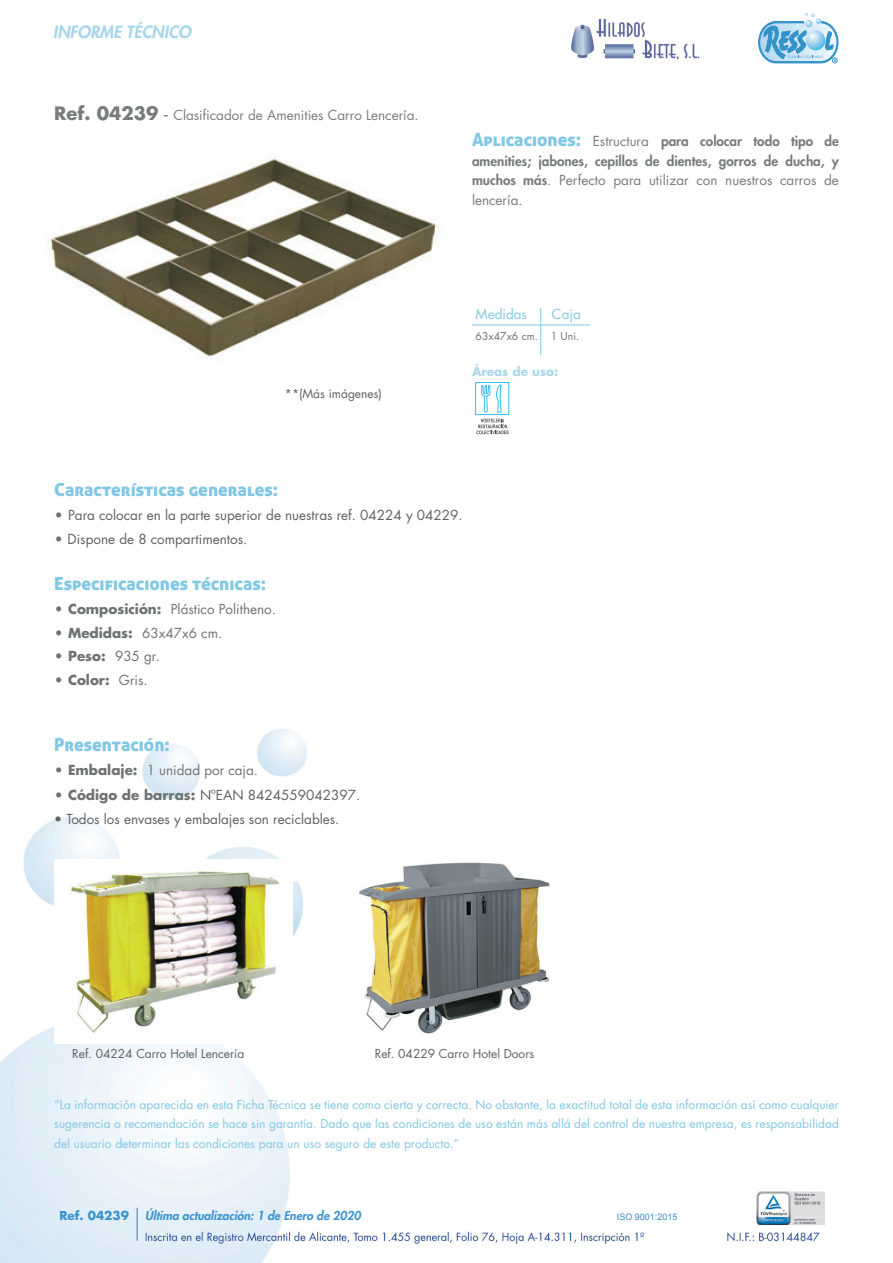
<style>
.page{position:relative;width:893px;height:1263px;background:#fff}
.page>*{position:absolute;margin:0;border:0;box-sizing:border-box;transform-origin:0 0}
.t1{font:18px "Aller Display";color:#82c7e4}
.t2{font:italic 800 16.5px "Futura Std";color:#a7d6ec}
.t3{font:13.5px "Futura Std";color:#5d6162}
.t4{font:800 13.5px/19.5px "Futura Std";color:#787c7d;text-align:justify}
.t5{font:13.5px "Futura Std";color:#6f7374}
.t6{font:13.5px "Futura Std";color:#787c7d}
.t7{font:700 13.5px "Futura Std";color:#6f7374}
.t8{font:13.5px "Futura Std";color:#82c7e4}
.t9{font:12px/19.5px "Futura Std";color:#82c7e4;text-align:justify}
.t10{font:12px "Futura Std";color:#5d6162}
.t11{font:italic 800 12px "Futura Std";color:#3a92cc}
.t12{font:700 12px "Futura Std";color:#acd8ed}
.t13{font:700 12px "Futura Std";color:#3a92cc}
.t14{font:10.5px "Futura Std";color:#6f7374}
.t15{font:9px "Arial";color:#3a92cc}
.s1{font-weight:700;font-size:18px}
.s2{font-size:18px}
.s3{font-family:"Aller Display";font-weight:400;font-size:18px;color:#82c7e4}
.s4{font-weight:400}
.s5{font-weight:700;color:#6f7374}
.s6{font-weight:700}
</style>
<div class="page">
<img style="left:0;top:729px;width:825px;height:534px">
<img style="left:757px;top:1191px;width:68px;height:33px">
<hr style="left:137px;top:1208px;width:1px;height:32px;background:#4b6f97">
<svg style="left:758px;top:12px;width:81px;height:52px"></svg>
<img style="left:571px;top:18px;width:129px;height:42px">
<hr style="left:540px;top:308px;width:1px;height:47px;background:#82c7e4">
<hr style="left:472px;top:325px;width:118px;height:1px;background:#82c7e4">
<svg style="left:476px;top:419px;width:33px;height:15px"></svg>
<svg style="left:481px;top:384px;width:21px;height:29px"></svg>
<img style="left:50px;top:158px;width:388px;height:199px">
<img style="left:54px;top:859px;width:239px;height:184px">
<img style="left:347px;top:850px;width:215px;height:202px">
<h2 class="t2" style="left:53px;top:22px;width:140px">INFORME TÉCNICO</h2>
<p class="t6" style="left:54px;top:106px;width:366px"><span class="s1">Ref. 04239</span> <span class="s2">-</span> Clasificador de Amenities Carro Lencería.</p>
<p class="t4" style="left:472px;top:131px;width:368px"><span class="s3">Aplicaciones:</span> <span class="s4">Estructura</span> para colocar todo tipo de amenities; jabones, cepillos de dientes, gorros de ducha, y muchos más<span class="s4">. Perfecto para utilizar con nuestros carros de lencería.</span></p>
<p class="t10" style="left:285px;top:385px;width:99px">**(Más imágenes)</p>
<p class="t8" style="left:476px;top:305px;width:53px">Medidas</p>
<p class="t8" style="left:552px;top:305px;width:30px">Caja</p>
<p class="t14" style="left:476px;top:329px;width:105px">63x47x6 cm. 1 Uni.</p>
<p class="t12" style="left:472px;top:364px;width:88px">Áreas de uso:</p>
<h1 class="t1" style="left:54px;top:478px;width:225px">Características generales:</h1>
<p class="t3" style="left:54px;top:506px;width:410px"><span class="s5">•</span> Para colocar en la parte superior de nuestras ref. 04224 y 04229.</p>
<p class="t3" style="left:54px;top:530px;width:194px"><span class="s5">•</span> Dispone de 8 compartimentos.</p>
<h1 class="t1" style="left:54px;top:572px;width:213px">Especificaciones técnicas:</h1>
<p class="t5" style="left:54px;top:600px;width:223px"><span class="s6">• Composición:</span> Plástico Politheno.</p>
<p class="t5" style="left:54px;top:624px;width:170px"><span class="s6">• Medidas:</span> 63x47x6 cm.</p>
<p class="t7" style="left:54px;top:647px;width:107px">• Peso: <span class="s4">935 gr.</span></p>
<p class="t7" style="left:54px;top:671px;width:95px">• Color: <span class="s4">Gris.</span></p>
<h1 class="t1" style="left:54px;top:733px;width:117px">Presentación:</h1>
<p class="t5" style="left:54px;top:761px;width:205px"><span class="s6">• Embalaje:</span> 1 unidad por caja.</p>
<p class="t3" style="left:54px;top:786px;width:307px"><span class="s5">• Código de barras:</span> NºEAN 8424559042397.</p>
<p class="t3" style="left:54px;top:810px;width:287px">• Todos los envases y embalajes son reciclables.</p>
<p class="t10" style="left:72px;top:1046px;width:174px">Ref. 04224 Carro Hotel Lencería</p>
<p class="t10" style="left:375px;top:1046px;width:161px">Ref. 04229 Carro Hotel Doors</p>
<p class="t9" style="left:54px;top:1095px;width:786px">“La información aparecida en esta Ficha Técnica se tiene como cierta y correcta. No obstante, la exactitud total de esta información así como cualquier sugerencia o recomendación se hace sin garantía. Dado que las condiciones de uso están más allá del control de nuestra empresa, es responsabilidad del usuario determinar las condiciones para un uso seguro de este producto.”</p>
<p class="t13" style="left:59px;top:1207px;width:71px">Ref. 04239</p>
<p class="t11" style="left:145px;top:1208px;width:217px">Última actualización: 1 de Enero de 2020</p>
<p class="t15" style="left:617px;top:1211px;width:62px">ISO 9001:2015</p>
</div>
